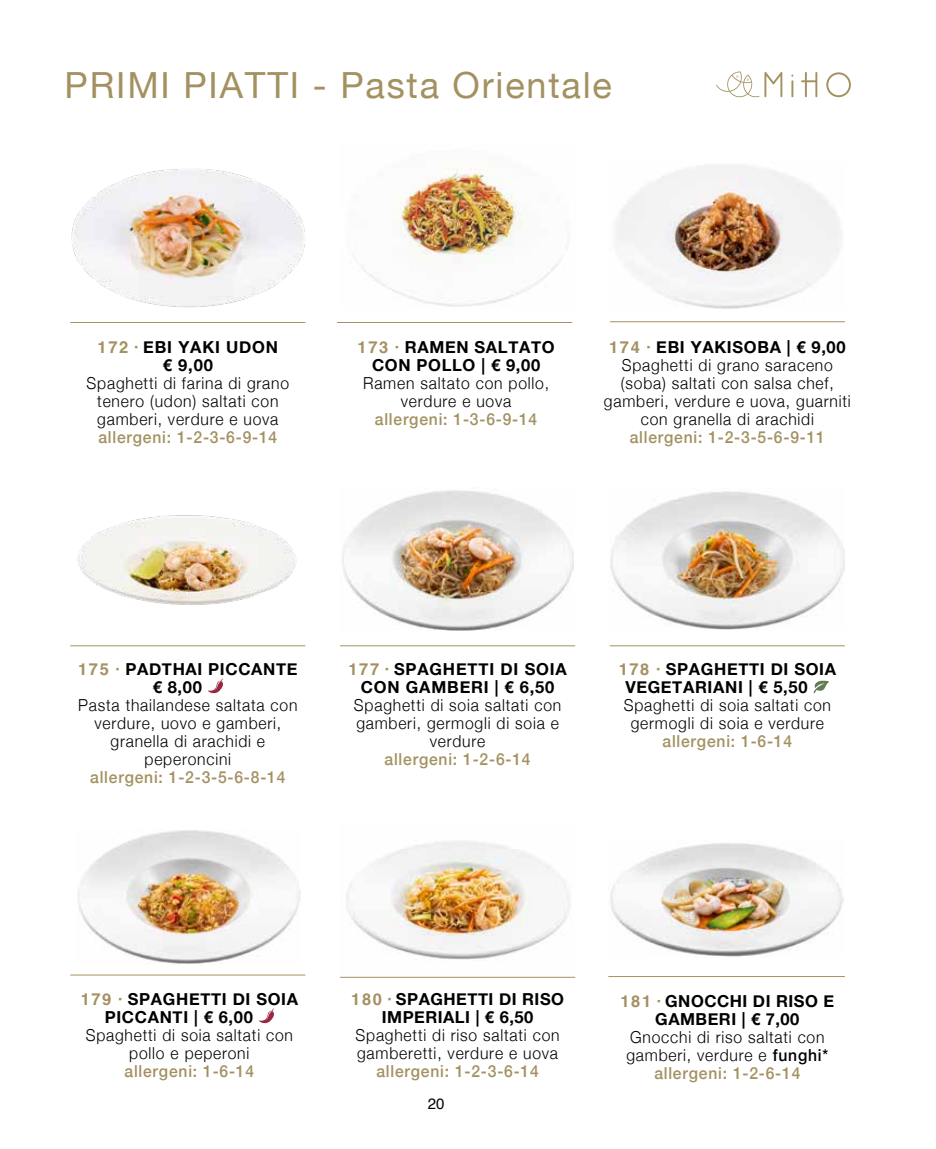
<style>
.page{position:relative;width:936px;height:1149px;background:#fff}
.page>*{position:absolute;margin:0;border:0;box-sizing:border-box;transform-origin:0 0}
.t1{font:36px "Helvetica Neue";letter-spacing:.05em;color:#a39161}
.t2{font:300 16.5px/18px "Helvetica Neue";letter-spacing:.05em;color:#000;text-align:center;scale:.95 1}
.t3{font:700 16.5px/18px "Helvetica Neue";letter-spacing:.04em;color:#000;text-align:center}
.t4{font:500 16.5px "Helvetica Neue";letter-spacing:.05em;color:#a39161;scale:.95 1}
.t5{font:15px "Helvetica";color:#000}
.s1{font-family:"Helvetica";color:#a39161}
.s2{font-family:"Helvetica Now Display";color:#a39161}
.s3{font-family:"Helvetica";font-weight:700;color:#a39161}
.s4{font-family:"Helvetica Now Display";font-weight:700;color:#a39161}
.s5{font-weight:700}
.s6{font-weight:500}
.s7{font-weight:500;color:#a39161}
</style>
<div class="page">
<svg style="left:801px;top:72px;width:16px;height:25px"></svg>
<svg style="left:826px;top:72px;width:24px;height:25px"></svg>
<svg style="left:791px;top:75px;width:2px;height:22px"></svg>
<svg style="left:716px;top:71px;width:66px;height:27px"></svg>
<img style="left:71px;top:169px;width:234px;height:139px">
<img style="left:362px;top:168px;width:204px;height:139px">
<img style="left:616px;top:165px;width:225px;height:144px">
<hr style="left:70px;top:322px;width:235px;height:1px;background:#a39161">
<hr style="left:337px;top:322px;width:235px;height:1px;background:#a39161">
<hr style="left:609px;top:321px;width:235px;height:1px;background:#a39161">
<svg style="left:208px;top:678px;width:15px;height:15px"></svg>
<svg style="left:813px;top:680px;width:16px;height:13px"></svg>
<svg style="left:259px;top:1008px;width:15px;height:14px"></svg>
<img style="left:342px;top:490px;width:231px;height:140px">
<img style="left:77px;top:515px;width:220px;height:90px">
<img style="left:610px;top:491px;width:234px;height:139px">
<hr style="left:340px;top:645px;width:235px;height:1px;background:#a39161">
<hr style="left:70px;top:645px;width:235px;height:1px;background:#a39161">
<hr style="left:609px;top:645px;width:235px;height:1px;background:#a39161">
<hr style="left:340px;top:976px;width:235px;height:1px;background:#a39161">
<hr style="left:70px;top:974px;width:235px;height:1px;background:#a39161">
<hr style="left:608px;top:975px;width:236px;height:1px;background:#a39161">
<img style="left:78px;top:830px;width:222px;height:133px">
<img style="left:346px;top:841px;width:224px;height:119px">
<img style="left:610px;top:843px;width:233px;height:114px">
<h1 class="t1" style="left:65px;top:59px;width:548px">PRIMI PIATTI - Pasta Orientale</h1>
<p class="t3" style="left:97px;top:339px;width:182px"><span class="s1">172</span> <span class="s2">·</span> EBI YAKI UDON € 9,00</p>
<p class="t2" style="left:87px;top:373px;width:214px">Spaghetti di farina di grano tenero (udon) saltati con gamberi, verdure e uova</p>
<p class="t4" style="left:98px;top:424px;width:190px">allergeni: 1-2-3-6-9-14</p>
<p class="t3" style="left:357px;top:339px;width:198px"><span class="s1">173</span> <span class="s2">·</span> RAMEN SALTATO<br>CON POLLO | € 9,00</p>
<p class="t2" style="left:363px;top:373px;width:197px">Ramen saltato con pollo, verdure e uova</p>
<p class="t4" style="left:375px;top:406px;width:172px">allergeni: 1-3-6-9-14</p>
<p class="t2" style="left:604px;top:337px;width:261px"><span class="s3">174</span> <span class="s4">·</span> <span class="s5">EBI YAKISOBA | € 9,00<br></span>Spaghetti di grano saraceno (soba) saltati con salsa chef, gamberi, verdure e uova, guarniti con granella di arachidi</p>
<p class="t4" style="left:629px;top:424px;width:207px">allergeni: 1-2-3-5-6-9-11</p>
<p class="t3" style="left:153px;top:660px;width:146px;text-align:left;text-indent:-75px"><span class="s1">175</span> <span class="s2">·</span> PADTHAI PICCANTE € 8,00</p>
<p class="t2" style="left:78px;top:695px;width:232px">Pasta thailandese saltata con verdure, uovo e gamberi, granella di arachidi e peperoncini</p>
<p class="t4" style="left:90px;top:763px;width:207px">allergeni: 1-2-3-5-6-8-14</p>
<p class="t3" style="left:348px;top:660px;width:220px"><span class="s1">177</span> <span class="s2">·</span> SPAGHETTI DI SOIA<br>CON GAMBERI | € 6,50</p>
<p class="t2" style="left:354px;top:695px;width:220px">Spaghetti di soia saltati con gamberi, germogli di soia e verdure</p>
<p class="t4" style="left:384px;top:745px;width:155px">allergeni: 1-2-6-14</p>
<p class="t3" style="left:625px;top:660px;width:212px;text-align:left;text-indent:-7px"><span class="s1">178</span> <span class="s2">·</span> SPAGHETTI DI SOIA<br>VEGETARIANI | € 5,50</p>
<p class="t2" style="left:623px;top:695px;width:220px">Spaghetti di soia saltati con germogli di soia e verdure</p>
<p class="t4" style="left:662px;top:727px;width:138px">allergeni: 1-6-14</p>
<p class="t3" style="left:105px;top:990px;width:195px;text-align:left;text-indent:-24px"><span class="s1">179</span> <span class="s2">·</span> SPAGHETTI DI SOIA<br>PICCANTI | € 6,00</p>
<p class="t2" style="left:86px;top:1024px;width:220px">Spaghetti di soia saltati con pollo e peperoni</p>
<p class="t4" style="left:124px;top:1057px;width:138px">allergeni: 1-6-14</p>
<p class="t3" style="left:351px;top:990px;width:214px"><span class="s1">180</span> <span class="s2">·</span> SPAGHETTI DI RISO<br>IMPERIALI | € 6,50</p>
<p class="t2" style="left:355px;top:1024px;width:216px;text-align:left">Spaghetti di riso saltati con gamberetti, verdure e uova</p>
<p class="t4" style="left:376px;top:1057px;width:172px">allergeni: 1-2-3-6-14</p>
<p class="t5" style="left:427px;top:1091px;width:18px">20</p>
<p class="t3" style="left:620px;top:991px;width:215px"><span class="s1">181</span> <span class="s2">·</span> GNOCCHI DI RISO E<br>GAMBERI | € 7,00</p>
<p class="t2" style="left:626px;top:1026px;width:214px">Gnocchi di riso saltati con gamberi, verdure e <span class="s6">funghi* </span><span class="s7">allergeni: 1-2-6-14</span></p>
</div>
